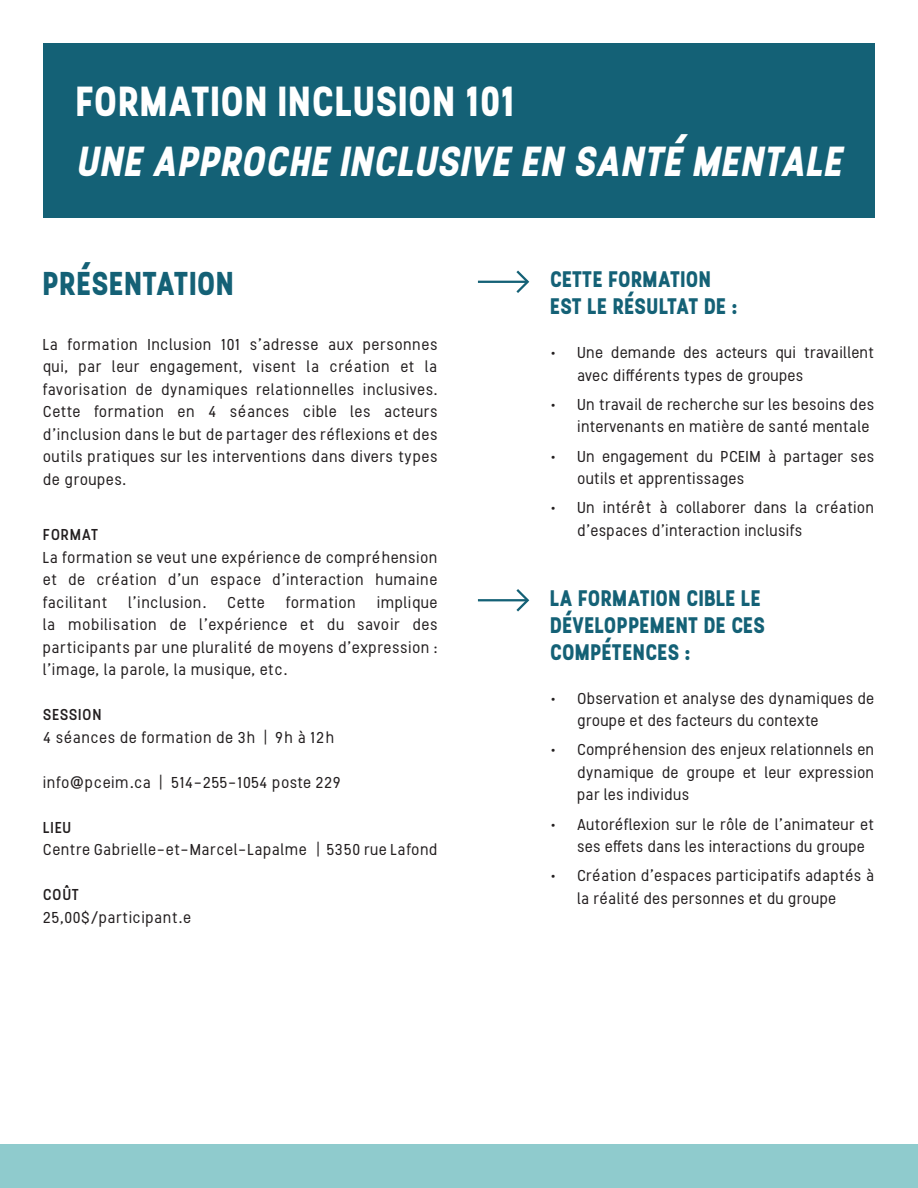
<style>
.page{position:relative;width:918px;height:1188px;background:#fff}
.page>*{position:absolute;margin:0;border:0;box-sizing:border-box;transform-origin:0 0}
.t1{font:italic 700 42px "Stellar";color:#fff}
.t2{font:700 42px "Stellar";color:#fff}
.t3{font:700 33px "Stellar";color:#146176}
.t4{font:700 22.5px/27px "Stellar";color:#146176}
.t5{font:15.75px/22.5px "Stellar";color:#231f20;scale:1.05 1}
.t6{font:500 15.75px "Stellar";letter-spacing:.015em;color:#231f20;scale:1.05 1}
</style>
<div class="page">
<div style="left:43px;top:43px;width:832px;height:174px;background:#146176"></div>
<hr style="left:478px;top:281px;width:50px;height:2px;background:#146176">
<svg style="left:514px;top:270px;width:16px;height:23px"></svg>
<div style="left:0;top:1145px;width:918px;height:43px;background:#8fcbcd"></div>
<hr style="left:478px;top:599px;width:50px;height:2px;background:#146176">
<svg style="left:514px;top:589px;width:16px;height:23px"></svg>
<p class="t2" style="left:77px;top:74px;width:441px">FORMATION INCLUSION 101</p>
<p class="t1" style="left:77px;top:134px;width:777px">UNE APPROCHE INCLUSIVE EN SANTÉ MENTALE</p>
<p class="t3" style="left:43px;top:262px;width:193px">PRÉSENTATION</p>
<p class="t5" style="left:43px;top:333px;width:378px;text-align:justify">La formation Inclusion 101 s’adresse aux personnes qui, par leur engagement, visent la création et la favorisation de dynamiques relationnelles inclusives.<br>Cette formation en 4 séances cible les acteurs d’inclusion dans le but de partager des réflexions et des outils pratiques sur les interventions dans divers types de groupes.</p>
<p class="t6" style="left:43px;top:525px;width:55px">FORMAT</p>
<p class="t5" style="left:43px;top:546px;width:378px;text-align:justify">La formation se veut une expérience de compréhension et de création d’un espace d’interaction humaine facilitant</p>
<p class="t5" style="left:129px;top:591px;width:76px">l’inclusion.</p>
<p class="t5" style="left:228px;top:591px;width:38px">Cette</p>
<p class="t5" style="left:286px;top:591px;width:69px">formation</p>
<p class="t5" style="left:43px;top:591px;width:378px;text-align:justify;text-indent:334px">implique la mobilisation de l’expérience et du savoir des participants par une pluralité de moyens d’expression : l’image, la parole, la musique, etc.</p>
<p class="t6" style="left:43px;top:705px;width:58px">SESSION</p>
<p class="t5" style="left:43px;top:726px;width:279px">4 séances de formation de 3h | 9h à 12h</p>
<p class="t5" style="left:43px;top:771px;width:286px">info@pceim.ca | 514-255-1054 poste 229</p>
<p class="t6" style="left:43px;top:818px;width:29px">LIEU</p>
<p class="t5" style="left:43px;top:839px;width:378px">Centre Gabrielle-et-Marcel-Lapalme | 5350 rue Lafond</p>
<p class="t6" style="left:43px;top:885px;width:36px">COÛT</p>
<p class="t5" style="left:43px;top:906px;width:143px">25,00$/participant.e</p>
<p class="t4" style="left:551px;top:266px;width:163px">CETTE FORMATION</p>
<p class="t4" style="left:551px;top:293px;width:189px">EST LE RÉSULTAT DE :</p>
<p class="t5" style="left:578px;top:341px;width:285px;text-indent:-27px">• Une demande des acteurs qui travaillent avec différents types de groupes</p>
<p class="t5" style="left:550px;top:393px;width:310px;text-align:right">• Un travail de recherche sur les besoins des intervenants en matière de santé mentale</p>
<p class="t5" style="left:578px;top:445px;width:285px;text-indent:-27px">• Un engagement du PCEIM à partager ses outils et apprentissages</p>
<p class="t5" style="left:578px;top:497px;width:285px;text-indent:-27px">• Un intérêt à collaborer dans la création d’espaces d’interaction inclusifs</p>
<p class="t4" style="left:551px;top:584px;width:217px">LA FORMATION CIBLE LE<br>DÉVELOPPEMENT DE CES<br>COMPÉTENCES :</p>
<p class="t5" style="left:578px;top:687px;width:285px;text-indent:-27px">• Observation et analyse des dynamiques de groupe et des facteurs du contexte</p>
<p class="t5" style="left:578px;top:739px;width:285px;text-align:justify;text-indent:-27px">• Compréhension des enjeux relationnels en dynamique de groupe et leur expression par les individus</p>
<p class="t5" style="left:578px;top:813px;width:285px;text-indent:-27px">• Autoréflexion sur le rôle de l’animateur et ses effets dans les interactions du groupe</p>
<p class="t5" style="left:578px;top:865px;width:285px;text-indent:-27px">• Création d’espaces participatifs adaptés à la réalité des personnes et du groupe</p>
</div>
